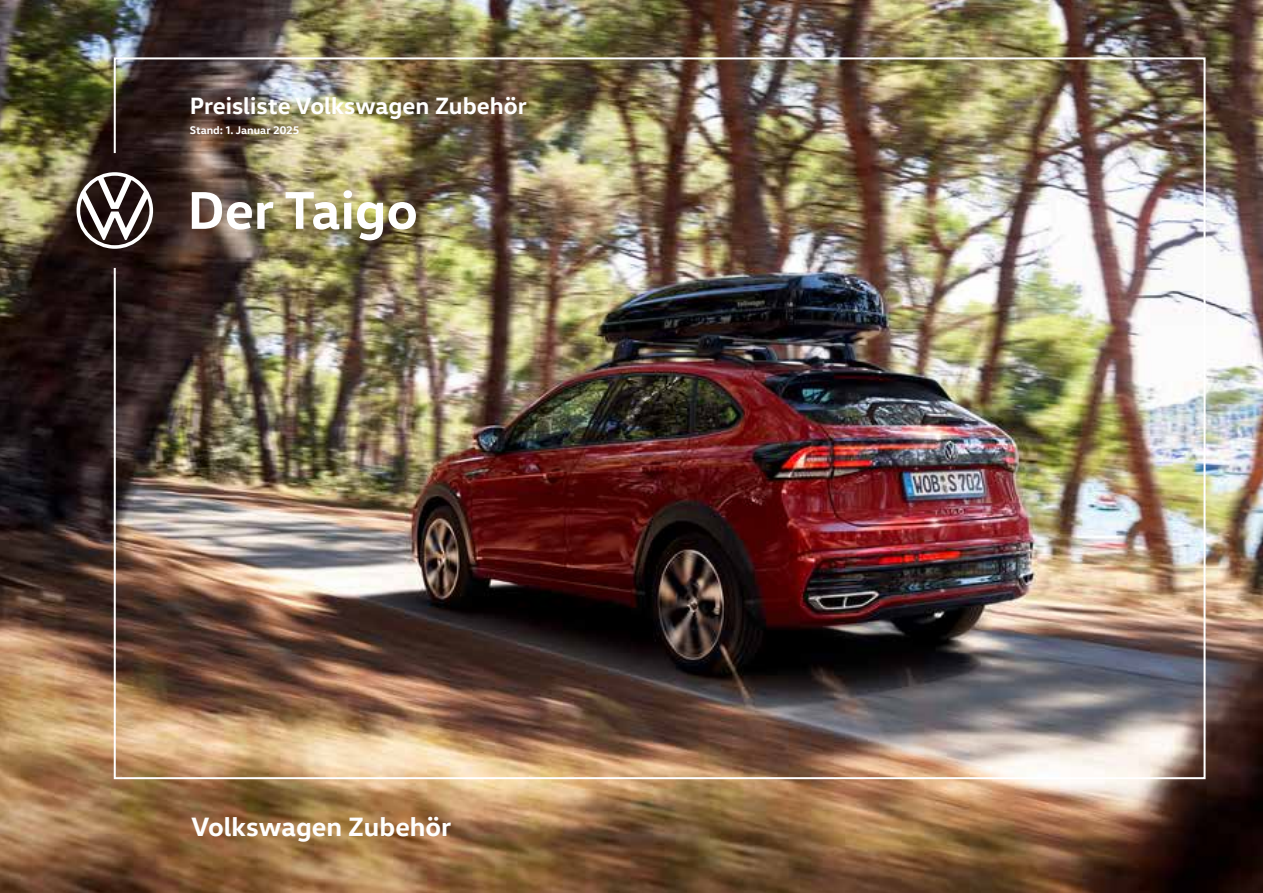
<style>
.page{position:relative;width:1263px;height:893px;background:#fff}
.page>*{position:absolute;margin:0;border:0;box-sizing:border-box;transform-origin:0 0}
.t1{font:700 54px "VW Head";color:#fff}
.t2{font:700 27px "VW Head";color:#fff}
.t3{font:700 24px "VW Head";color:#fff}
.t4{font:700 11.25px "VW Head";color:#fff}
</style>
<div class="page">
<img style="left:0;top:0;width:1263px;height:893px">
<svg style="left:77px;top:172px;width:36px;height:77px"></svg>
<img style="left:113px;top:56px;width:1093px;height:724px">
<p class="t3" style="left:190px;top:90px;width:338px">Preisliste Volkswagen Zubehör</p>
<p class="t4" style="left:190px;top:122px;width:111px">Stand: 1. Januar 2025</p>
<h1 class="t1" style="left:188px;top:175px;width:232px">Der Taigo</h1>
<p class="t2" style="left:191px;top:809px;width:262px">Volkswagen Zubehör</p>
</div>
